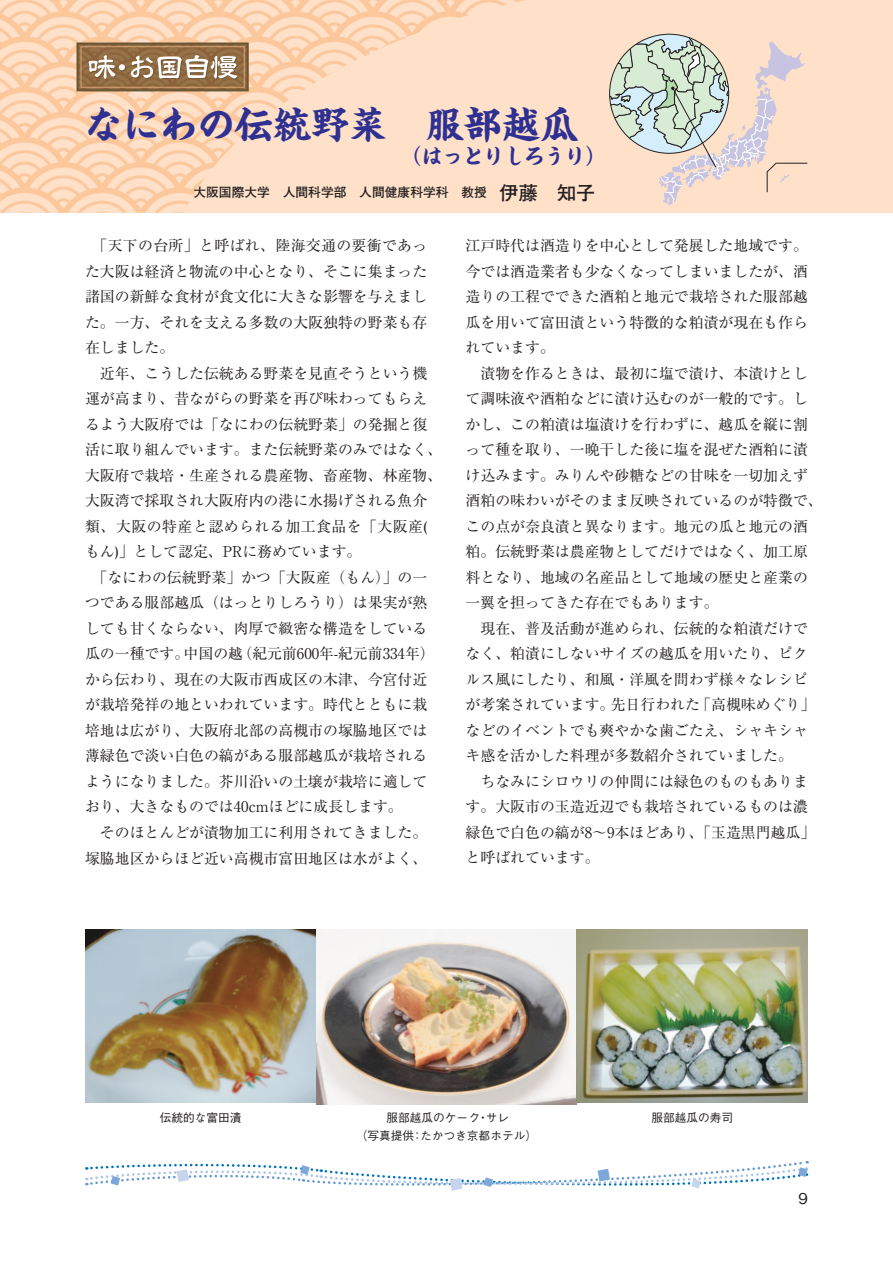
<style>
.page{position:relative;width:893px;height:1263px;background:#fff}
.page>*{position:absolute;margin:0;border:0;box-sizing:border-box;transform-origin:0 0}
.t1{font:700 38.25px "Kaisho MCBK1 Pro De";letter-spacing:-.005em;color:#2e3092}
.t2{font:700 21.3px "Kaisho MCBK1 Pro De";letter-spacing:-.04em;color:#2e3092}
.t3{font:14.85px/25.5px "Ryumin Pro";color:#231f20}
.t4{font:14.85px "Ryumin Pro";letter-spacing:.035em;color:#231f20}
.t5{font:500 14.85px "Gothic BBB Pro";color:#231f20}
.t6{font:700 12.75px "Futo Go B101 Pro";color:#231f20}
.t7{font:500 11.7px/18.1px "Gothic BBB Pro";color:#231f20;text-align:center}
.s1{font-size:19.2px}
</style>
<div class="page">
<div style="left:0;top:0;width:893px;height:213px;background:#fee1c8"></div>
<img style="left:0;top:0;width:525px;height:213px">
<img style="left:80px;top:46px;width:166px;height:42px">
<div style="left:77px;top:43px;width:172px;height:48px;border:2px solid #6b5633"></div>
<div style="left:81px;top:46px;width:164px;height:42px;border:1px solid #d6a476"></div>
<svg style="left:89px;top:55px;width:149px;height:25px;background:#b39d83"></svg>
<svg style="left:610px;top:34px;width:198px;height:172px"></svg>
<img style="left:85px;top:930px;width:723px;height:174px">
<svg style="left:86px;top:1161px;width:722px;height:30px"></svg>
<h1 class="t1" style="left:85px;top:92px;width:495px">なにわの伝統野菜　服部越瓜</h1>
<h2 class="t2" style="left:401px;top:138px;width:207px">（はっとりしろうり）</h2>
<p class="t6" style="left:193px;top:182px;width:403px">大阪国際大学　人間科学部　人間健康科学科　教授　<span class="s1">伊藤　知子</span></p>
<p class="t3" style="left:85px;top:232px;width:344px;text-align:justify;text-indent:7px">「天下の台所」と呼ばれ、陸海交通の要衝であった大阪は経済と物流の中心となり、そこに集まった諸国の新鮮な食材が食文化に大きな影響を与えました。一方、それを支える多数の大阪独特の野菜も存在しました。</p>
<p class="t3" style="left:100px;top:359px;width:329px">近年、こうした伝統ある野菜を見直そうという機</p>
<p class="t3" style="left:85px;top:385px;width:344px">運が高まり、昔ながらの野菜を再び味わってもらえ</p>
<p class="t3" style="left:85px;top:410px;width:344px">るよう大阪府では「なにわの伝統野菜」の発掘と復</p>
<p class="t3" style="left:85px;top:436px;width:359px">活に取り組んでいます。また伝統野菜のみではなく、</p>
<p class="t3" style="left:85px;top:461px;width:359px">大阪府で栽培・生産される農産物、畜産物、林産物、</p>
<p class="t3" style="left:85px;top:487px;width:344px">大阪湾で採取され大阪府内の港に水揚げされる魚介</p>
<p class="t4" style="left:85px;top:515px;width:344px">類、大阪の特産と認められる加工食品を｢大阪産(</p>
<p class="t3" style="left:85px;top:538px;width:278px">もん)｣として認定、PRに務めています。</p>
<p class="t3" style="left:92px;top:564px;width:336px">「なにわの伝統野菜」かつ「大阪産（もん）」の一</p>
<p class="t3" style="left:85px;top:589px;width:344px">つである服部越瓜（はっとりしろうり）は果実が熟</p>
<p class="t3" style="left:85px;top:615px;width:344px">しても甘くならない、肉厚で緻密な構造をしている</p>
<p class="t3" style="left:85px;top:640px;width:351px">瓜の一種です。中国の越（紀元前600年-紀元前334年）</p>
<p class="t3" style="left:85px;top:666px;width:344px">から伝わり、現在の大阪市西成区の木津、今宮付近</p>
<p class="t3" style="left:85px;top:691px;width:344px">が栽培発祥の地といわれています。時代とともに栽</p>
<p class="t3" style="left:85px;top:717px;width:344px">培地は広がり、大阪府北部の高槻市の塚脇地区では</p>
<p class="t3" style="left:85px;top:742px;width:344px">薄緑色で淡い白色の縞がある服部越瓜が栽培される</p>
<p class="t3" style="left:85px;top:768px;width:344px">ようになりました。芥川沿いの土壌が栽培に適して</p>
<p class="t3" style="left:85px;top:793px;width:319px">おり、大きなものでは40cmほどに成長します。</p>
<p class="t3" style="left:100px;top:819px;width:329px">そのほとんどが漬物加工に利用されてきました。</p>
<p class="t3" style="left:85px;top:844px;width:344px">塚脇地区からほど近い高槻市富田地区は水がよく、</p>
<p class="t3" style="left:466px;top:232px;width:344px;text-align:justify">江戸時代は酒造りを中心として発展した地域です。今では酒造業者も少なくなってしまいましたが、酒造りの工程でできた酒粕と地元で栽培された服部越瓜を用いて富田漬という特徴的な粕漬が現在も作られています。</p>
<p class="t3" style="left:466px;top:359px;width:359px;text-indent:15px">漬物を作るときは、最初に塩で漬け、本漬けとして調味液や酒粕などに漬け込むのが一般的です。しかし、この粕漬は塩漬けを行わずに、越瓜を縦に割って種を取り、一晩干した後に塩を混ぜた酒粕に漬け込みます。みりんや砂糖などの甘味を一切加えず酒粕の味わいがそのまま反映されているのが特徴で、この点が奈良漬と異なります。地元の瓜と地元の酒粕。伝統野菜は農産物としてだけではなく、加工原料となり、地域の名産品として地域の歴史と産業の一翼を担ってきた存在でもあります。</p>
<p class="t3" style="left:466px;top:614px;width:351px;text-indent:15px">現在、普及活動が進められ、伝統的な粕漬だけでなく、粕漬にしないサイズの越瓜を用いたり、ピクルス風にしたり、和風・洋風を問わず様々なレシピが考案されています。先日行われた「高槻味めぐり」などのイベントでも爽やかな歯ごたえ、シャキシャキ感を活かした料理が多数紹介されていました。</p>
<p class="t3" style="left:466px;top:767px;width:351px;text-indent:15px">ちなみにシロウリの仲間には緑色のものもあります。大阪市の玉造近辺でも栽培されているものは濃緑色で白色の縞が8～9本ほどあり、「玉造黒門越瓜」と呼ばれています。</p>
<p class="t7" style="left:160px;top:1107px;width:83px">伝統的な富田漬</p>
<p class="t7" style="left:651px;top:1107px;width:83px">服部越瓜の寿司</p>
<p class="t7" style="left:356px;top:1107px;width:183px">服部越瓜のケーク・サレ<br>（写真提供：たかつき京都ホテル）</p>
<p class="t5" style="left:798px;top:1186px;width:11px">9</p>
</div>
